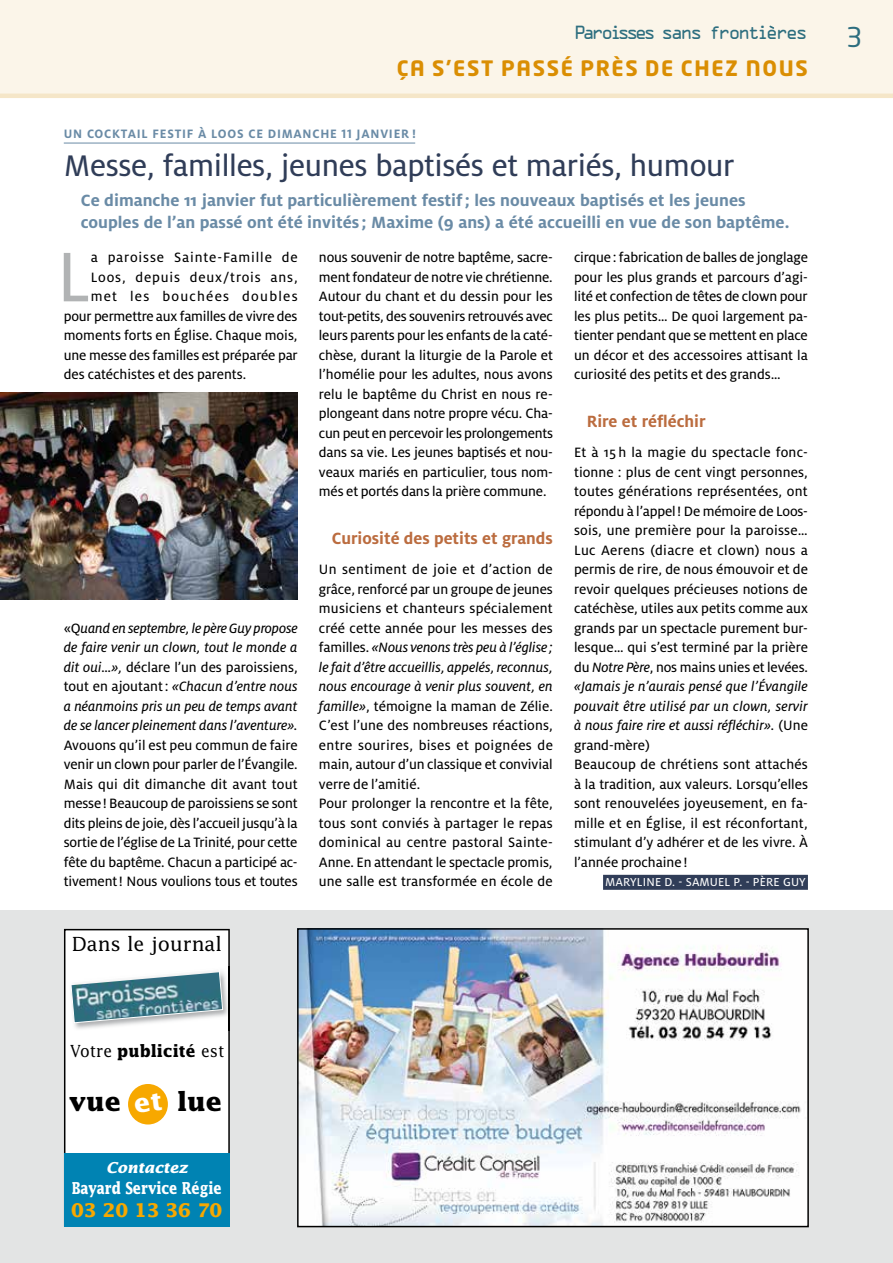
<style>
.page{position:relative;width:893px;height:1263px;background:#fff}
.page>*{position:absolute;margin:0;border:0;box-sizing:border-box;transform-origin:0 0}
.t1{font:77.7px "Milo OT Text";color:#b1b3b4;scale:.95 1}
.t2{font:500 45px "Univers CE";color:#000}
.t3{font:33px "Milo OT Text";letter-spacing:-.01em;color:#303d58}
.t4{font:27px "Neo Tech";color:#2d6e7f}
.t5{font:700 25.95px "Lucida";color:#000}
.t6{font:700 21px "Neo Tech";letter-spacing:.08em;color:#da8e03}
.t7{font:19.5px "Lucida";color:#000}
.t8{font:700 18.9px "Lucida";letter-spacing:-.01em;color:#f7a800}
.t9{font:700 18px/21.8px "Milo OT";color:#6a8ba6}
.t10{font:700 18px "Milo OT";color:#bb6c3f}
.t11{font:17.1px "OCRA A";letter-spacing:-.16em;color:#2d6e7f}
.t12{font:700 16.65px "Lucida";letter-spacing:.01em;color:#000;scale:.93 1}
.t13{font:700 16.5px "Lucida";letter-spacing:-.01em;color:#fff;scale:.79 1}
.t14{font:15px/19.5px "Milo OT Text";color:#000;text-align:justify}
.t15{font:15px/19.5px "Milo OT Text Ita";color:#000;text-align:justify}
.t16{font:15px "Milo OT Text";letter-spacing:.06em;color:#000}
.t17{font:15px "Milo OT Text";letter-spacing:.055em;color:#000}
.t18{font:15px "Milo OT Text";letter-spacing:.085em;color:#000}
.t19{font:italic 700 15px "Lucida";color:#fff}
.t20{font:700 13.5px "Milo OT";letter-spacing:.06em;color:#6a8ba6}
.t21{font:12.75px "Milo OT Text";letter-spacing:.01em;color:#fff}
.s1{font-family:"Milo OT Text"}
.s2{font-family:"Milo OT Text Ita"}
.s3{font-weight:400}
</style>
<div class="page">
<div style="left:0;top:0;width:893px;height:94px;background:#fbf5e9"></div>
<hr style="left:0;top:94px;width:893px;height:4px;background:#f5e6c8">
<svg style="left:769px;top:26px;width:5px;height:3px"></svg>
<div style="left:603px;top:875px;width:205px;height:15px;background:#303d58"></div>
<hr style="left:64px;top:143px;width:351px;height:1px;background:#6a8ba6">
<img style="left:0;top:392px;width:298px;height:207px">
<div style="left:0;top:911px;width:893px;height:352px;background:#e3e4e4"></div>
<img style="left:300px;top:931px;width:506px;height:293px">
<div style="left:297px;top:928px;width:512px;height:299px;border:2px solid #000"></div>
<div style="left:64px;top:929px;width:166px;height:297px;background:#fff"></div>
<div style="left:64px;top:1153px;width:165px;height:73px;background:#0083b3"></div>
<div style="left:128px;top:1084px;width:40px;height:40px;background:#f7a800;border-radius:50%"></div>
<svg style="left:71px;top:935px;width:50px;height:17px"></svg>
<div style="left:127px;top:934px;width:95px;height:22px;background:#fff"></div>
<img style="left:69px;top:966px;width:161px;height:64px">
<svg style="left:70px;top:968px;width:153px;height:56px;background:#87a9b2"></svg>
<p class="t11" style="left:574px;top:26px;width:235px">Paroisses sans frontieres</p>
<h3 class="t4" style="left:846px;top:20px;width:18px">3</h3>
<h3 class="t6" style="left:397px;top:55px;width:413px">ÇA S’EST PASSÉ PRÈS DE CHEZ NOUS</h3>
<p class="t20" style="left:64px;top:126px;width:354px">UN COCKTAIL FESTIF À LOOS CE DIMANCHE 11 JANVIER !</p>
<h3 class="t3" style="left:64px;top:147px;width:672px">Messe, familles, jeunes baptisés et mariés, humour</h3>
<p class="t9" style="left:81px;top:190px;width:710px">Ce dimanche 11 janvier fut particulièrement festif; les nouveaux baptisés et les jeunes couples de l’an passé ont été invités ; Maxime (9 ans) a été accueilli en vue de son baptême.</p>
<h2 class="t2" style="left:188px;top:241px;width:535px">2152 - Loos - Haubourdin</h2>
<p class="t14" style="left:319px;top:248px;width:236px">nous souvenir de notre baptême, sacre&shy;ment fondateur de notre vie chrétienne.<br>Autour du chant et du dessin pour les tout-petits, des souvenirs retrouvés avec leurs parents pour les enfants de la caté&shy;chèse, durant la liturgie de la Parole et l’homélie pour les adultes, nous avons relu le baptême du Christ en nous re&shy;plongeant dans notre propre vécu. Cha&shy;cun peut en percevoir les prolongements dans sa vie. Les jeunes baptisés et nou&shy;veaux mariés en particulier, tous nom&shy;més et portés dans la prière commune.</p>
<p class="t10" style="left:332px;top:528px;width:223px">Curiosité des petits et grands</p>
<p class="t14" style="left:319px;top:560px;width:235px">Un sentiment de joie et d’action de grâce, renforcé par un groupe de jeunes musiciens et chanteurs spécialement créé cette année pour les messes des</p>
<p class="t15" style="left:319px;top:638px;width:235px"><span class="s1">familles.</span> «Nous venons très peu à l’église ; le fait d’être accueillis, appelés, reconnus, nous encourage à venir plus souvent, en</p>
<p class="t14" style="left:319px;top:696px;width:236px;text-align:left"><span class="s2">famille»</span>, témoigne la maman de Zélie.<br>C’est l’une des nombreuses réactions, entre sourires, bises et poignées de main, autour d’un classique et convivial verre de l’amitié.<br>Pour prolonger la rencontre et la fête, tous sont conviés à partager le repas dominical au centre pastoral Sainte-Anne. En attendant le spectacle promis, une salle est transformée en école de</p>
<h1 class="t1" style="left:57px;top:234px;width:37px">L</h1>
<p class="t16" style="left:91px;top:249px;width:208px">a paroisse Sainte-Famille de</p>
<p class="t14" style="left:574px;top:248px;width:235px">cirque: fabrication de balles de jonglage pour les plus grands et parcours d’agi&shy;lité et confection de têtes de clown pour les plus petits… De quoi largement pa&shy;tienter pendant que se mettent en place un décor et des accessoires attisant la curiosité des petits et des grands…</p>
<p class="t10" style="left:587px;top:411px;width:120px">Rire et réfléchir</p>
<p class="t14" style="left:574px;top:443px;width:235px">Et à 15 h la magie du spectacle fonc&shy;tionne : plus de cent vingt personnes, toutes générations représentées, ont répondu à l’appel! De mémoire de Loos&shy;sois, une première pour la paroisse… Luc Aerens (diacre et clown) nous a permis de rire, de nous émouvoir et de revoir quelques précieuses notions de catéchèse, utiles aux petits comme aux grands par un spectacle purement bur&shy;lesque… qui s’est terminé par la prière du <span class="s2">Notre Père</span>, nos mains unies et levées.</p>
<p class="t15" style="left:574px;top:677px;width:235px">«Jamais je n’aurais pensé que l’Évangile pouvait être utilisé par un clown, servir à nous faire rire et aussi réfléchir». <span class="s1">(Une</span></p>
<p class="t14" style="left:574px;top:735px;width:235px;text-align:left">grand-mère)<br>Beaucoup de chrétiens sont attachés à la tradition, aux valeurs. Lorsqu’elles sont renouvelées joyeusement, en fa&shy;mille et en Église, il est réconfortant, stimulant d’y adhérer et de les vivre. À l’année prochaine !</p>
<p class="t21" style="left:605px;top:875px;width:202px">MARYLINE D. - SAMUEL P. - PÈRE GUY</p>
<p class="t17" style="left:91px;top:269px;width:209px">Loos, depuis deux/trois ans,</p>
<p class="t18" style="left:91px;top:288px;width:208px">met les bouchées doubles</p>
<p class="t14" style="left:64px;top:306px;width:235px">pour permettre aux familles de vivre des</p>
<p class="t14" style="left:64px;top:326px;width:235px">moments forts en Église. Chaque mois,</p>
<p class="t14" style="left:64px;top:345px;width:236px">une messe des familles est préparée par</p>
<p class="t14" style="left:64px;top:365px;width:184px">des catéchistes et des parents.</p>
<h2 class="t2" style="left:423px;top:349px;width:67px">P 3</h2>
<p class="t15" style="left:64px;top:618px;width:235px"><span class="s1">«Q</span>uand en septembre, le père Guy propose de faire venir un clown, tout le monde a</p>
<p class="t14" style="left:64px;top:657px;width:235px"><span class="s2">dit oui…»,</span> déclare l’un des paroissiens,</p>
<p class="t15" style="left:64px;top:677px;width:235px"><span class="s1">tout en ajoutant:</span> «Chacun d’entre nous a néanmoins pris un peu de temps avant de se lancer pleinement dans l’aventure».</p>
<p class="t14" style="left:64px;top:735px;width:235px">Avouons qu’il est peu commun de faire venir un clown pour parler de l’Évangile.<br>Mais qui dit dimanche dit avant tout messe! Beaucoup de paroissiens se sont dits pleins de joie, dès l’accueil jusqu’à la sortie de l’église de La Trinité, pour cette fête du baptême. Chacun a participé ac&shy;tivement! Nous voulions tous et toutes</p>
<h3 class="t7" style="left:72px;top:932px;width:152px">Dans le journal</h3>
<p class="t12" style="left:70px;top:1041px;width:167px"><span class="s3">Votre</span> publicité <span class="s3">est</span></p>
<h3 class="t5" style="left:69px;top:1086px;width:54px">vue</h3>
<h3 class="t5" style="left:177px;top:1086px;width:47px">lue</h3>
<p class="t19" style="left:106px;top:1159px;width:83px">Contactez</p>
<p class="t13" style="left:72px;top:1178px;width:191px">Bayard Service Régie</p>
<p class="t8" style="left:71px;top:1198px;width:153px">03 20 13 36 70</p>
</div>
